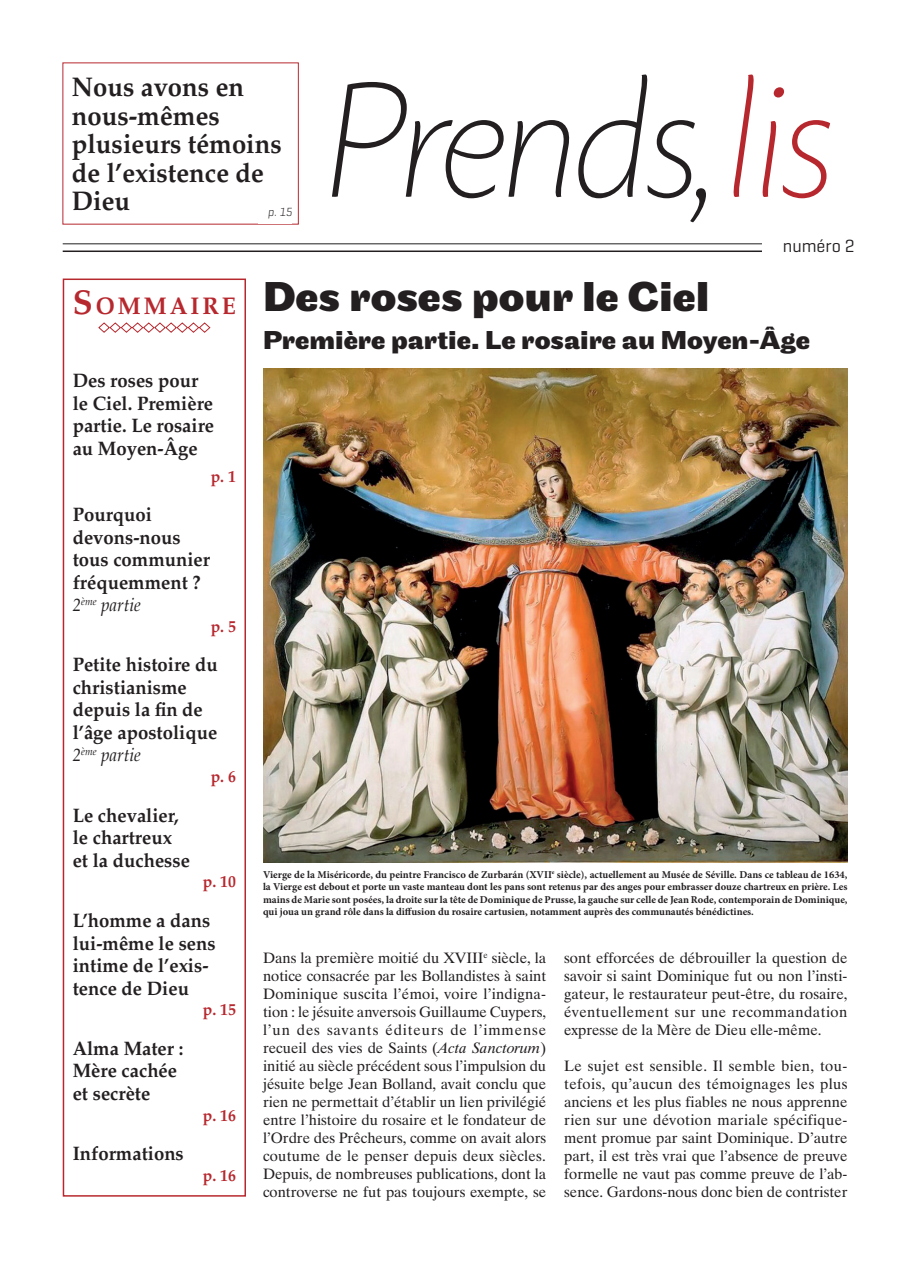
<style>
.page{position:relative;width:910px;height:1280px;background:#fff}
.page>*{position:absolute;margin:0;border:0;box-sizing:border-box;transform-origin:0 0}
.t1{font:italic 200 162px "Macho";letter-spacing:-.06em;color:#231f20}
.t2{font:700 43.5px "Maple";color:#231f20}
.Sommaire_-_titres{font:700 27px/28.5px "Palatino";color:#231f20;scale:.95 1}
.t3{font:700 27px "Maple";color:#231f20}
.texte_sans_lettrine{font:700 24.15px "Palatino";letter-spacing:.13em;color:#b7282e;scale:.95 1}
.Sommaire_-_titres-2{font:700 19.5px/22.5px "Palatino";color:#231f20;scale:.95 1}
.Sommaire_-_titres-3{font:italic 18px "Palatino";color:#231f20;scale:.95 1}
.t4{font:18px "Geogrotesque";color:#231f20}
.Sommaire_n__page{font:700 16.5px "Palatino";color:#b7282e;scale:.95 1}
.texte{font:15px/18px "Dutch 801 BT";color:#231f20;text-align:justify}
.t5{font:italic 300 12px "Geogrotesque";color:#231f20}
.t6{font:700 10.5px/12.6px "Minion Pro";color:#231f20;text-align:justify}
.s1{color:#b7282e}
.s2{font-size:34.5px}
.s3{font-style:italic}
</style>
<div class="page">
<img style="left:263px;top:368px;width:584px;height:495px">
<svg style="left:98px;top:322px;width:113px;height:11px"></svg>
<div style="left:63px;top:279px;width:183px;height:918px;border:2px solid #b7282e"></div>
<hr style="left:63px;top:243px;width:765px;height:1px;background:#231f20">
<hr style="left:63px;top:250px;width:765px;height:2px;background:#231f20">
<img style="left:762px;top:243px;width:66px;height:9px">
<p class="Sommaire_-_titres" style="left:72px;top:73px;width:223px">Nous avons en nous-mêmes plusieurs témoins de l’existence de<br>Dieu</p>
<p class="t5" style="left:268px;top:205px;width:26px">p. 15</p>
<p class="t1" style="left:319px;top:3px;width:519px">Prends, <span class="s1">lis</span></p>
<p class="t4" style="left:783px;top:235px;width:73px">numéro 2</p>
<p class="texte_sans_lettrine" style="left:73px;top:292px;width:173px"><span class="s2">S</span>OMMAIRE</p>
<p class="Sommaire_-_titres-2" style="left:73px;top:370px;width:150px">Des roses pour le Ciel. Première partie. Le rosaire au Moyen-Âge</p>
<p class="Sommaire_n__page" style="left:211px;top:466px;width:28px">p. 1</p>
<p class="Sommaire_-_titres-2" style="left:73px;top:503px;width:146px">Pourquoi devons-nous tous communier fréquemment ?</p>
<p class="Sommaire_-_titres-3" style="left:73px;top:590px;width:73px">2<sup>ème</sup> partie</p>
<p class="Sommaire_n__page" style="left:211px;top:617px;width:28px">p. 5</p>
<p class="Sommaire_-_titres-2" style="left:73px;top:654px;width:154px">Petite histoire du christianisme depuis la fin de l’âge apostolique</p>
<p class="Sommaire_-_titres-3" style="left:73px;top:740px;width:73px">2<sup>ème</sup> partie</p>
<p class="Sommaire_n__page" style="left:211px;top:767px;width:28px">p. 6</p>
<p class="Sommaire_-_titres-2" style="left:73px;top:804px;width:125px">Le chevalier, le chartreux et la duchesse</p>
<p class="Sommaire_n__page" style="left:203px;top:872px;width:36px">p. 10</p>
<p class="Sommaire_-_titres-2" style="left:73px;top:909px;width:152px">L’homme a dans lui-même le sens intime de l’exis&shy;tence de Dieu</p>
<p class="Sommaire_n__page" style="left:203px;top:1000px;width:36px">p. 15</p>
<p class="Sommaire_-_titres-2" style="left:73px;top:1037px;width:118px">Alma Mater :<br>Mère cachée et secrète</p>
<p class="Sommaire_n__page" style="left:203px;top:1105px;width:36px">p. 16</p>
<p class="Sommaire_-_titres-2" style="left:73px;top:1142px;width:119px">Informations</p>
<p class="Sommaire_n__page" style="left:203px;top:1165px;width:36px">p. 16</p>
<p class="t2" style="left:263px;top:270px;width:448px">Des roses pour le Ciel</p>
<p class="t3" style="left:263px;top:323px;width:549px">Première partie. Le rosaire au Moyen-Âge</p>
<p class="t6" style="left:263px;top:868px;width:586px">Vierge de la Miséricorde, du peintre Francisco de Zurbarán (XVII<sup>e</sup> siècle), actuellement au Musée de Séville. Dans ce tableau de 1634, la Vierge est debout et porte un vaste manteau dont les pans sont retenus par des anges pour embrasser douze chartreux en prière. Les mains de Marie sont posées, la droite sur la tête de Dominique de Prusse, la gauche sur celle de Jean Rode, contemporain de Dominique, qui joua un grand rôle dans la diffusion du rosaire cartusien, notamment auprès des communautés bénédictines.</p>
<p class="texte" style="left:263px;top:948px;width:285px">Dans la première moitié du XVIII<sup>e</sup> siècle, la notice consacrée par les Bollandistes à saint Dominique suscita l’émoi, voire l’indigna&shy;tion : le jésuite anversois Guillaume Cuypers, l’un des savants éditeurs de l’immense recueil des vies de Saints (<span class="s3">Acta Sanctorum</span>) initié au siècle précédent sous l’impulsion du jésuite belge Jean Bolland, avait conclu que rien ne permettait d’établir un lien privilégié entre l’histoire du rosaire et le fondateur de l’Ordre des Prêcheurs, comme on avait alors coutume de le penser depuis deux siècles.<br>Depuis, de nombreuses publications, dont la controverse ne fut pas toujours exempte, se</p>
<p class="texte" style="left:564px;top:948px;width:285px">sont efforcées de débrouiller la question de savoir si saint Dominique fut ou non l’insti&shy;gateur, le restaurateur peut-être, du rosaire, éventuellement sur une recommandation expresse de la Mère de Dieu elle-même.</p>
<p class="texte" style="left:564px;top:1056px;width:285px">Le sujet est sensible. Il semble bien, tou&shy;tefois, qu’aucun des témoignages les plus anciens et les plus fiables ne nous apprenne rien sur une dévotion mariale spécifique&shy;ment promue par saint Dominique. D’autre part, il est très vrai que l’absence de preuve formelle ne vaut pas comme preuve de l’ab&shy;sence. Gardons-nous donc bien de contrister</p>
</div>
